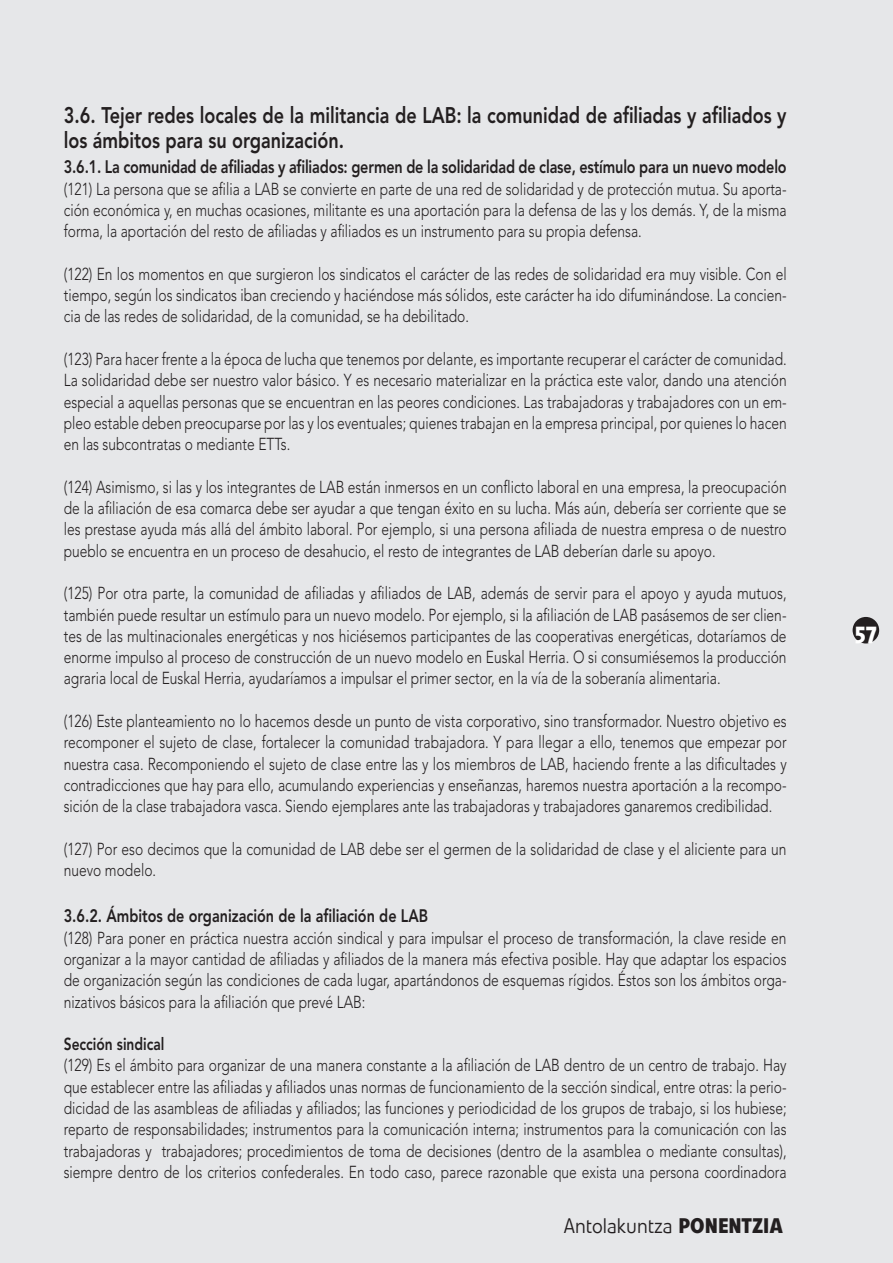
<style>
.page{position:relative;width:893px;height:1263px;background:#e6e7e9}
.page>*{position:absolute;margin:0;border:0;box-sizing:border-box;transform-origin:0 0}
.t1{font:800 24px "The Sans";color:#fff}
.t2{font:800 22.5px/25px "Avenir LT Std";color:#231f20;scale:.8 1}
.t3{font:300 21px "Veto Com";color:#231f20}
.t4{font:800 18px "Avenir LT Std";letter-spacing:-.01em;color:#231f20;scale:.8 1}
.t5{font:300 17.25px/21.3px "Avenir LT Std";color:#231f20;text-align:justify;scale:.8 1}
.t6{font:800 17.25px "Avenir LT Std";color:#231f20;scale:.8 1}
.s1{font-weight:700}
</style>
<div class="page">
<div style="left:853px;top:617px;width:26px;height:26px;background:#231f20;border-radius:50%"></div>
<h2 class="t2" style="left:64px;top:103px;width:905px">3.6. Tejer redes locales de la militancia de LAB: la comunidad de afiliadas y afiliados y los ámbitos para su organización.</h2>
<p class="t4" style="left:64px;top:156px;width:905px">3.6.1. La comunidad de afiliadas y afiliados: germen de la solidaridad de clase, estímulo para un nuevo modelo</p>
<p class="t5" style="left:64px;top:178px;width:905px">(121) La persona que se afilia a LAB se convierte en parte de una red de solidaridad y de protección mutua. Su aporta&shy;ción económica y, en muchas ocasiones, militante es una aportación para la defensa de las y los demás. Y, de la misma forma, la aportación del resto de afiliadas y afiliados es un instrumento para su propia defensa.</p>
<p class="t5" style="left:64px;top:263px;width:905px">(122) En los momentos en que surgieron los sindicatos el carácter de las redes de solidaridad era muy visible. Con el tiempo, según los sindicatos iban creciendo y haciéndose más sólidos, este carácter ha ido difuminándose. La concien&shy;cia de las redes de solidaridad, de la comunidad, se ha debilitado.</p>
<p class="t5" style="left:64px;top:348px;width:905px">(123) Para hacer frente a la época de lucha que tenemos por delante, es importante recuperar el carácter de comunidad.<br>La solidaridad debe ser nuestro valor básico. Y es necesario materializar en la práctica este valor, dando una atención especial a aquellas personas que se encuentran en las peores condiciones. Las trabajadoras y trabajadores con un em&shy;pleo estable deben preocuparse por las y los eventuales; quienes trabajan en la empresa principal, por quienes lo hacen en las subcontratas o mediante ETTs.</p>
<p class="t5" style="left:64px;top:476px;width:905px">(124) Asimismo, si las y los integrantes de LAB están inmersos en un conflicto laboral en una empresa, la preocupación de la afiliación de esa comarca debe ser ayudar a que tengan éxito en su lucha. Más aún, debería ser corriente que se les prestase ayuda más allá del ámbito laboral. Por ejemplo, si una persona afiliada de nuestra empresa o de nuestro pueblo se encuentra en un proceso de desahucio, el resto de integrantes de LAB deberían darle su apoyo.</p>
<p class="t5" style="left:64px;top:583px;width:905px">(125) Por otra parte, la comunidad de afiliadas y afiliados de LAB, además de servir para el apoyo y ayuda mutuos, también puede resultar un estímulo para un nuevo modelo. Por ejemplo, si la afiliación de LAB pasásemos de ser clien&shy;tes de las multinacionales energéticas y nos hiciésemos participantes de las cooperativas energéticas, dotaríamos de enorme impulso al proceso de construcción de un nuevo modelo en Euskal Herria. O si consumiésemos la producción agraria local de Euskal Herria, ayudaríamos a impulsar el primer sector, en la vía de la soberanía alimentaria.</p>
<p class="t5" style="left:64px;top:710px;width:905px">(126) Este planteamiento no lo hacemos desde un punto de vista corporativo, sino transformador. Nuestro objetivo es recomponer el sujeto de clase, fortalecer la comunidad trabajadora. Y para llegar a ello, tenemos que empezar por nuestra casa. Recomponiendo el sujeto de clase entre las y los miembros de LAB, haciendo frente a las dificultades y contradicciones que hay para ello, acumulando experiencias y enseñanzas, haremos nuestra aportación a la recompo&shy;sición de la clase trabajadora vasca. Siendo ejemplares ante las trabajadoras y trabajadores ganaremos credibilidad.</p>
<p class="t5" style="left:64px;top:838px;width:905px">(127) Por eso decimos que la comunidad de LAB debe ser el germen de la solidaridad de clase y el aliciente para un nuevo modelo.</p>
<p class="t4" style="left:64px;top:905px;width:457px">3.6.2. Ámbitos de organización de la afiliación de LAB</p>
<p class="t5" style="left:64px;top:927px;width:905px">(128) Para poner en práctica nuestra acción sindical y para impulsar el proceso de transformación, la clave reside en organizar a la mayor cantidad de afiliadas y afiliados de la manera más efectiva posible. Hay que adaptar los espacios de organización según las condiciones de cada lugar, apartándonos de esquemas rígidos. Éstos son los ámbitos orga&shy;nizativos básicos para la afiliación que prevé LAB:</p>
<p class="t6" style="left:64px;top:1034px;width:127px">Sección sindical</p>
<p class="t5" style="left:64px;top:1055px;width:905px">(129) Es el ámbito para organizar de una manera constante a la afiliación de LAB dentro de un centro de trabajo. Hay que establecer entre las afiliadas y afiliados unas normas de funcionamiento de la sección sindical, entre otras: la perio&shy;dicidad de las asambleas de afiliadas y afiliados; las funciones y periodicidad de los grupos de trabajo, si los hubiese; reparto de responsabilidades; instrumentos para la comunicación interna; instrumentos para la comunicación con las trabajadoras y trabajadores; procedimientos de toma de decisiones (dentro de la asamblea o mediante consultas), siempre dentro de los criterios confederales. En todo caso, parece razonable que exista una persona coordinadora</p>
<p class="t3" style="left:564px;top:1213px;width:221px">Antolakuntza <span class="s1">PONENTZIA</span></p>
<h1 class="t1" style="left:855px;top:610px;width:23px">57</h1>
</div>
